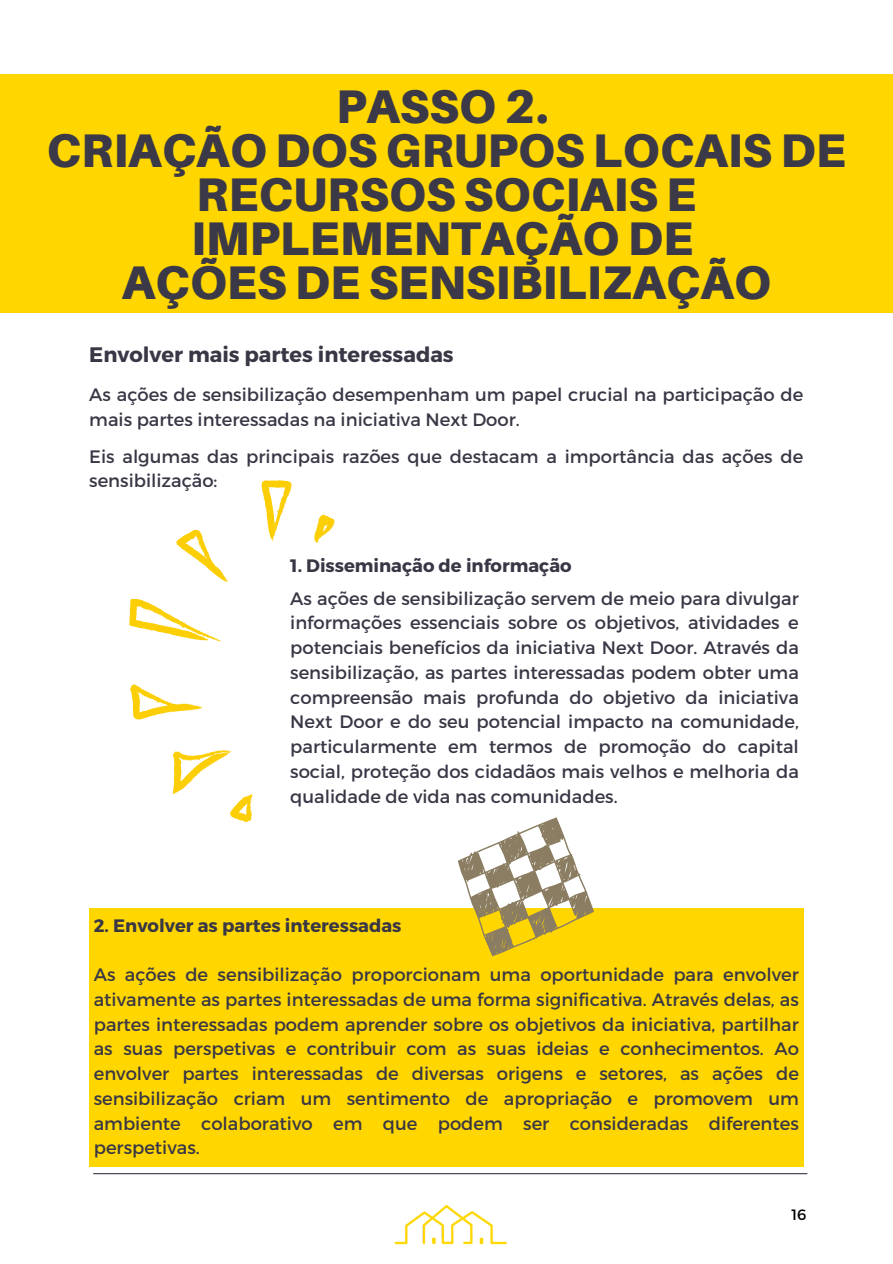
<style>
.page{position:relative;width:893px;height:1264px;background:#fff}
.page>*{position:absolute;margin:0;border:0;box-sizing:border-box;transform-origin:0 0}
.t1{font:900 47.25px/43.8px "Aileron";color:#3b3947;text-align:center}
.t2{font:700 21px "Montserrat";color:#393745}
.t3{font:18px/24.8px "Montserrat";color:#393745;text-align:justify}
.t4{font:700 18px "Montserrat";color:#393745}
.t5{font:15px "Montserrat";color:#000}
</style>
<div class="page">
<hr style="left:93px;top:1173px;width:714px;height:1px;background:#393745">
<div style="left:0;top:75px;width:892px;height:238px;background:#ffd600"></div>
<div style="left:89px;top:908px;width:714px;height:258px;background:#ffd600"></div>
<svg style="left:129px;top:598px;width:93px;height:44px"></svg>
<svg style="left:176px;top:480px;width:116px;height:102px"></svg>
<svg style="left:129px;top:684px;width:124px;height:139px"></svg>
<svg style="left:314px;top:514px;width:21px;height:29px"></svg>
<svg style="left:458px;top:817px;width:136px;height:140px"></svg>
<img style="left:394px;top:1204px;width:113px;height:41px">
<p class="t1" style="left:336px;top:84px;width:214px">PASSO 2.</p>
<p class="t1" style="left:47px;top:128px;width:800px">CRIAÇÃO DOS GRUPOS LOCAIS DE<br>RECURSOS SOCIAIS E<br>IMPLEMENTAÇÃO DE</p>
<p class="t1" style="left:122px;top:259px;width:650px">AÇÕES DE SENSIBILIZAÇÃO</p>
<p class="t2" style="left:89px;top:341px;width:366px">Envolver mais partes interessadas</p>
<p class="t3" style="left:89px;top:381px;width:715px">As ações de sensibilização desempenham um papel crucial na participação de mais partes interessadas na iniciativa Next Door.</p>
<p class="t3" style="left:89px;top:443px;width:715px">Eis algumas das principais razões que destacam a importância das ações de sensibilização:</p>
<p class="t4" style="left:290px;top:554px;width:283px">1. Disseminação de informação</p>
<p class="t3" style="left:290px;top:585px;width:510px">As ações de sensibilização servem de meio para divulgar informações essenciais sobre os objetivos, atividades e potenciais benefícios da iniciativa Next Door. Através da sensibilização, as partes interessadas podem obter uma compreensão mais profunda do objetivo da iniciativa Next Door e do seu potencial impacto na comunidade, particularmente em termos de promoção do capital social, proteção dos cidadãos mais velhos e melhoria da qualidade de vida nas comunidades.</p>
<p class="t4" style="left:94px;top:913px;width:309px">2. Envolver as partes interessadas</p>
<p class="t3" style="left:94px;top:961px;width:706px">As ações de sensibilização proporcionam uma oportunidade para envolver ativamente as partes interessadas de uma forma significativa. Através delas, as partes interessadas podem aprender sobre os objetivos da iniciativa, partilhar as suas perspetivas e contribuir com as suas ideias e conhecimentos. Ao envolver partes interessadas de diversas origens e setores, as ações de sensibilização criam um sentimento de apropriação e promovem um ambiente colaborativo em que podem ser consideradas diferentes perspetivas.</p>
<p class="t5" style="left:791px;top:1204px;width:17px">16</p>
</div>
